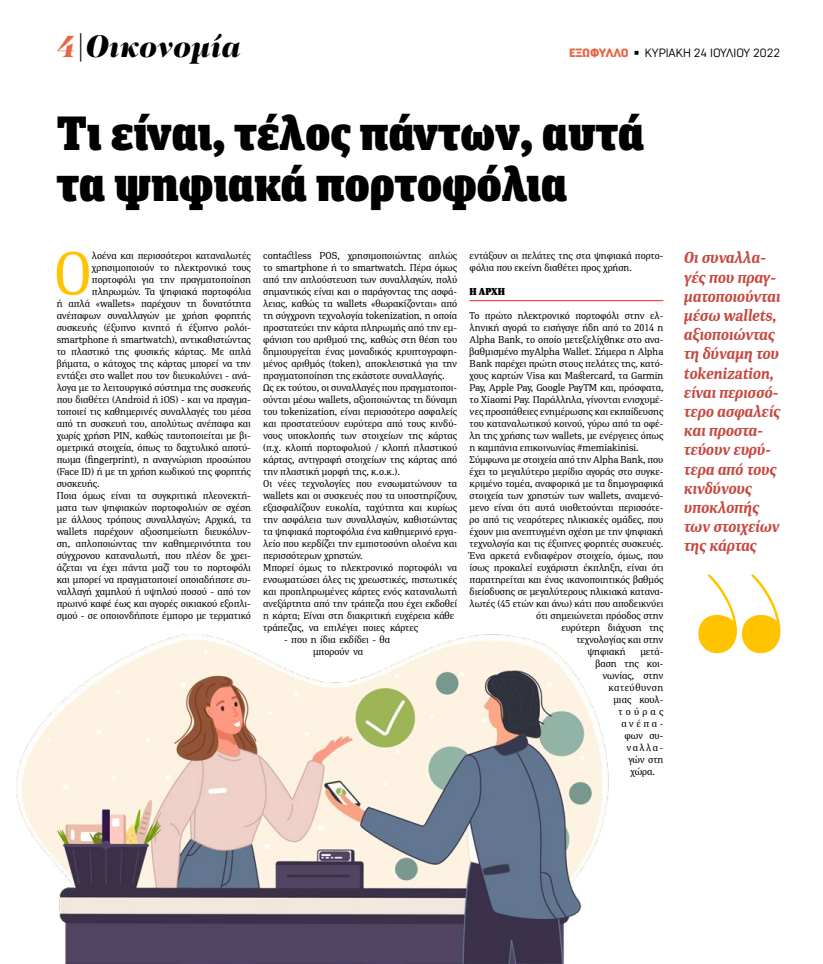
<style>
.page{position:relative;width:823px;height:964px;background:#fff}
.page>*{position:absolute;margin:0;border:0;box-sizing:border-box;transform-origin:0 0}
.t1{font:61.7px "PFDIN Serif";color:#ffc300}
.t2{font:900 48px/51px "FF Unit Slab Pro";color:#000}
.t3{font:italic 900 32px "PF Regal Display Pro";color:#000}
.t4{font:italic 700 16px/19.2px "PFDIN Serif";color:#c54941}
.t5{font:12px "Normative Pro";color:#000}
.t6{font:10px/12px "PFDIN Serif";color:#000}
.t7{font:10px "PFDIN Serif";letter-spacing:.055em;color:#000}
.t8{font:900 10px "PFDIN Serif";color:#000}
.s1{color:#e46644}
.s2{font-weight:900;color:#e46644}
</style>
<div class="page">
<hr style="left:469px;top:300px;width:194px;height:1px;background:#ed1d24">
<img style="left:16px;top:634px;width:593px;height:330px">
<svg style="left:698px;top:574px;width:82px;height:79px"></svg>
<h3 class="t3" style="left:57px;top:26px;width:185px"><span class="s1">4</span>|Οικονομία</h3>
<p class="t5" style="left:568px;top:46px;width:213px"><span class="s2">ΕΞΩΦΥΛΛΟ</span> ◾ ΚΥΡΙΑΚΗ 24 ΙΟΥΛΙΟΥ 2022</p>
<h2 class="t2" style="left:57px;top:106px;width:588px">Τι είναι, τέλος πάντων, αυτά τα ψηφιακά πορτοφόλια</h2>
<h1 class="t1" style="left:54px;top:235px;width:40px">Ο</h1>
<p class="t6" style="left:92px;top:249px;width:160px">λοένα και περισσότεροι καταναλωτές</p>
<p class="t6" style="left:92px;top:261px;width:160px">χρησιμοποιούν το ηλεκτρονικό τους</p>
<p class="t6" style="left:92px;top:273px;width:160px">πορτοφόλι για την πραγματοποίηση</p>
<p class="t6" style="left:92px;top:285px;width:160px">πληρωμών. Τα ψηφιακά πορτοφόλια</p>
<p class="t6" style="left:57px;top:297px;width:195px">ή απλά «wallets» παρέχουν τη δυνατότητα</p>
<p class="t6" style="left:57px;top:309px;width:195px">ανέπαφων συναλλαγών με χρήση φορητής</p>
<p class="t6" style="left:57px;top:321px;width:195px">συσκευής (έξυπνο κινητό ή έξυπνο ρολόι-</p>
<p class="t6" style="left:57px;top:333px;width:195px">smartphone ή smartwatch), αντικαθιστώντας</p>
<p class="t6" style="left:57px;top:345px;width:195px">το πλαστικό της φυσικής κάρτας. Με απλά</p>
<p class="t6" style="left:57px;top:357px;width:195px">βήματα, ο κάτοχος της κάρτας μπορεί να την</p>
<p class="t6" style="left:57px;top:369px;width:196px">εντάξει στο wallet που τον διευκολύνει - ανά-</p>
<p class="t6" style="left:57px;top:381px;width:196px">λογα με το λειτουργικό σύστημα της συσκευής</p>
<p class="t6" style="left:57px;top:393px;width:195px">που διαθέτει (Android ή iOS) - και να πραγμα-</p>
<p class="t6" style="left:57px;top:405px;width:195px">τοποιεί τις καθημερινές συναλλαγές του μέσα</p>
<p class="t6" style="left:57px;top:417px;width:195px">από τη συσκευή του, απολύτως ανέπαφα και</p>
<p class="t6" style="left:57px;top:429px;width:195px">χωρίς χρήση PIN, καθώς ταυτοποιείται με βι-</p>
<p class="t6" style="left:57px;top:441px;width:195px">ομετρικά στοιχεία, όπως το δαχτυλικό αποτύ-</p>
<p class="t6" style="left:57px;top:453px;width:196px">πωμα (fingerprint), η αναγνώριση προσώπου</p>
<p class="t6" style="left:57px;top:465px;width:195px">(Face ID) ή με τη χρήση κωδικού της φορητής</p>
<p class="t6" style="left:57px;top:477px;width:44px">συσκευής.</p>
<p class="t6" style="left:57px;top:489px;width:195px">Ποια όμως είναι τα συγκριτικά πλεονεκτή-</p>
<p class="t6" style="left:57px;top:501px;width:195px">ματα των ψηφιακών πορτοφολιών σε σχέση</p>
<p class="t6" style="left:57px;top:513px;width:195px">με άλλους τρόπους συναλλαγών; Αρχικά, τα</p>
<p class="t6" style="left:57px;top:525px;width:196px">wallets παρέχουν αξιοσημείωτη διευκόλυν-</p>
<p class="t6" style="left:57px;top:537px;width:195px">ση, απλοποιώντας την καθημερινότητα του</p>
<p class="t6" style="left:57px;top:549px;width:195px">σύγχρονου καταναλωτή, που πλέον δε χρει-</p>
<p class="t6" style="left:57px;top:561px;width:195px">άζεται να έχει πάντα μαζί του το πορτοφόλι</p>
<p class="t6" style="left:57px;top:573px;width:195px">και μπορεί να πραγματοποιεί οποιαδήποτε συ-</p>
<p class="t6" style="left:57px;top:585px;width:195px">ναλλαγή χαμηλού ή υψηλού ποσού - από τον</p>
<p class="t6" style="left:57px;top:597px;width:195px">πρωινό καφέ έως και αγορές οικιακού εξοπλι-</p>
<p class="t6" style="left:57px;top:609px;width:195px">σμού - σε οποιονδήποτε έμπορο με τερματικό</p>
<p class="t6" style="left:263px;top:249px;width:195px">contactless POS, χρησιμοποιώντας απλώς το smartphone ή το smartwatch. Πέρα όμως από την απλούστευση των συναλλαγών, πολύ σημαντικός είναι και ο παράγοντας της ασφά&shy;λειας, καθώς τα wallets «θωρακίζονται» από τη σύγχρονη τεχνολογία tokenization, η οποία προστατεύει την κάρτα πληρωμής από την εμ&shy;φάνιση του αριθμού της, καθώς στη θέση του δημιουργείται ένας μοναδικός κρυπτογραφη&shy;μένος αριθμός (token), αποκλειστικά για την πραγματοποίηση της εκάστοτε συναλλαγής.<br>Ως εκ τούτου, οι συναλλαγές που πραγματοποι&shy;ούνται μέσω wallets, αξιοποιώντας τη δύναμη του tokenization, είναι περισσότερο ασφαλείς και προστατεύουν ευρύτερα από τους κινδύ&shy;νους υποκλοπής των στοιχείων της κάρτας (π.χ. κλοπή πορτοφολιού / κλοπή πλαστικού κάρτας, αντιγραφή στοιχείων της κάρτας από την πλαστική μορφή της, κ.ο.κ.).<br>Οι νέες τεχνολογίες που ενσωματώνουν τα wallets και οι συσκευές που τα υποστηρίζουν, εξασφαλίζουν ευκολία, ταχύτητα και κυρίως την ασφάλεια των συναλλαγών, καθιστώντας τα ψηφιακά πορτοφόλια ένα καθημερινό εργα&shy;λείο που κερδίζει την εμπιστοσύνη ολοένα και περισσότερων χρηστών.<br>Μπορεί όμως το ηλεκτρονικό πορτοφόλι να ενσωματώσει όλες τις χρεωστικές, πιστωτικές και προπληρωμένες κάρτες ενός καταναλωτή ανεξάρτητα από την τράπεζα που έχει εκδοθεί η κάρτα; Είναι στη διακριτική ευχέρεια κάθε τράπεζας, να επιλέγει ποιες κάρτες</p>
<p class="t6" style="left:284px;top:633px;width:107px;text-align:center">- που η ίδια εκδίδει - θα μπορούν να</p>
<p class="t6" style="left:469px;top:249px;width:195px">εντάξουν οι πελάτες της στα ψηφιακά πορτο&shy;φόλια που εκείνη διαθέτει προς χρήση.</p>
<p class="t8" style="left:469px;top:285px;width:37px">Η ΑΡΧΉ</p>
<p class="t6" style="left:469px;top:309px;width:195px">Το πρώτο ηλεκτρονικό πορτοφόλι στην ελ-</p>
<p class="t6" style="left:469px;top:321px;width:195px">ληνική αγορά το εισήγαγε ήδη από το 2014 η</p>
<p class="t6" style="left:469px;top:333px;width:195px">Alpha Bank, το οποίο μετεξελίχθηκε στο ανα-</p>
<p class="t6" style="left:469px;top:345px;width:195px">βαθμισμένο myAlpha Wallet. Σήμερα η Alpha</p>
<p class="t6" style="left:469px;top:357px;width:195px">Bank παρέχει πρώτη στους πελάτες της, κατό-</p>
<p class="t6" style="left:469px;top:369px;width:195px">χους καρτών Visa και Mastercard, τα Garmin</p>
<p class="t6" style="left:469px;top:381px;width:195px">Pay, Apple Pay, Google PayTM και, πρόσφατα,</p>
<p class="t6" style="left:469px;top:393px;width:195px">το Xiaomi Pay. Παράλληλα, γίνονται ενισχυμέ-</p>
<p class="t6" style="left:469px;top:405px;width:195px">νες προσπάθειες ενημέρωσης και εκπαίδευσης</p>
<p class="t6" style="left:469px;top:417px;width:195px">του καταναλωτικού κοινού, γύρω από τα οφέ-</p>
<p class="t6" style="left:469px;top:429px;width:195px">λη της χρήσης των wallets, με ενέργειες όπως</p>
<p class="t6" style="left:469px;top:441px;width:170px">η καμπάνια επικοινωνίας #memiakinisi.</p>
<p class="t6" style="left:469px;top:453px;width:195px">Σύμφωνα με στοιχεία από την Alpha Bank, που</p>
<p class="t6" style="left:469px;top:465px;width:195px">έχει το μεγαλύτερο μερίδιο αγοράς στο συγκε-</p>
<p class="t6" style="left:469px;top:477px;width:195px">κριμένο τομέα, αναφορικά με τα δημογραφικά</p>
<p class="t6" style="left:469px;top:489px;width:195px">στοιχεία των χρηστών των wallets, αναμενό-</p>
<p class="t6" style="left:469px;top:501px;width:195px">μενο είναι ότι αυτά υιοθετούνται περισσότε-</p>
<p class="t6" style="left:469px;top:513px;width:195px">ρο από τις νεαρότερες ηλικιακές ομάδες, που</p>
<p class="t6" style="left:469px;top:525px;width:195px">έχουν μια ανεπτυγμένη σχέση με την ψηφιακή</p>
<p class="t6" style="left:469px;top:537px;width:195px">τεχνολογία και τις έξυπνες φορητές συσκευές.</p>
<p class="t6" style="left:469px;top:549px;width:195px">Ένα αρκετά ενδιαφέρον στοιχείο, όμως, που</p>
<p class="t6" style="left:469px;top:561px;width:195px">ίσως προκαλεί ευχάριστη έκπληξη, είναι ότι</p>
<p class="t6" style="left:469px;top:573px;width:195px">παρατηρείται και ένας ικανοποιητικός βαθμός</p>
<p class="t6" style="left:469px;top:585px;width:195px">διείσδυσης σε μεγαλύτερους ηλικιακά κατανα-</p>
<p class="t6" style="left:469px;top:597px;width:195px">λωτές (45 ετών και άνω) κάτι που αποδεικνύει</p>
<p class="t6" style="left:536px;top:609px;width:128px">ότι σημειώνεται πρόοδος στην</p>
<p class="t6" style="left:561px;top:621px;width:103px">ευρύτερη διάχυση της</p>
<p class="t6" style="left:576px;top:633px;width:88px">τεχνολογίας και στην</p>
<p class="t6" style="left:587px;top:645px;width:40px">ψηφιακή</p>
<p class="t6" style="left:640px;top:645px;width:25px">μετά-</p>
<p class="t6" style="left:595px;top:657px;width:69px">βαση της κοι-</p>
<p class="t6" style="left:602px;top:669px;width:62px">νωνίας, στην</p>
<p class="t7" style="left:608px;top:681px;width:56px">κατεύθυνση</p>
<p class="t6" style="left:613px;top:693px;width:51px">μιας κουλ-</p>
<p class="t6" style="left:618px;top:705px;width:46px">τούρας</p>
<p class="t6" style="left:621px;top:717px;width:44px">ανέπα-</p>
<p class="t6" style="left:624px;top:729px;width:40px">φων συ-</p>
<p class="t6" style="left:626px;top:741px;width:39px">ναλλα-</p>
<p class="t6" style="left:628px;top:753px;width:36px">γών στη</p>
<p class="t6" style="left:630px;top:765px;width:26px">χώρα.</p>
<h3 class="t4" style="left:683px;top:248px;width:98px">Oι συναλλα&shy;γές που πραγ&shy;ματοποιούνται μέσω wallets, αξιοποιώντας τη δύναμη του tokenization, είναι περισσό&shy;τερο ασφαλείς και προστα&shy;τεύουν ευρύ&shy;τερα από τους κινδύνους υποκλοπής των στοιχείων της κάρτας</h3>
</div>
